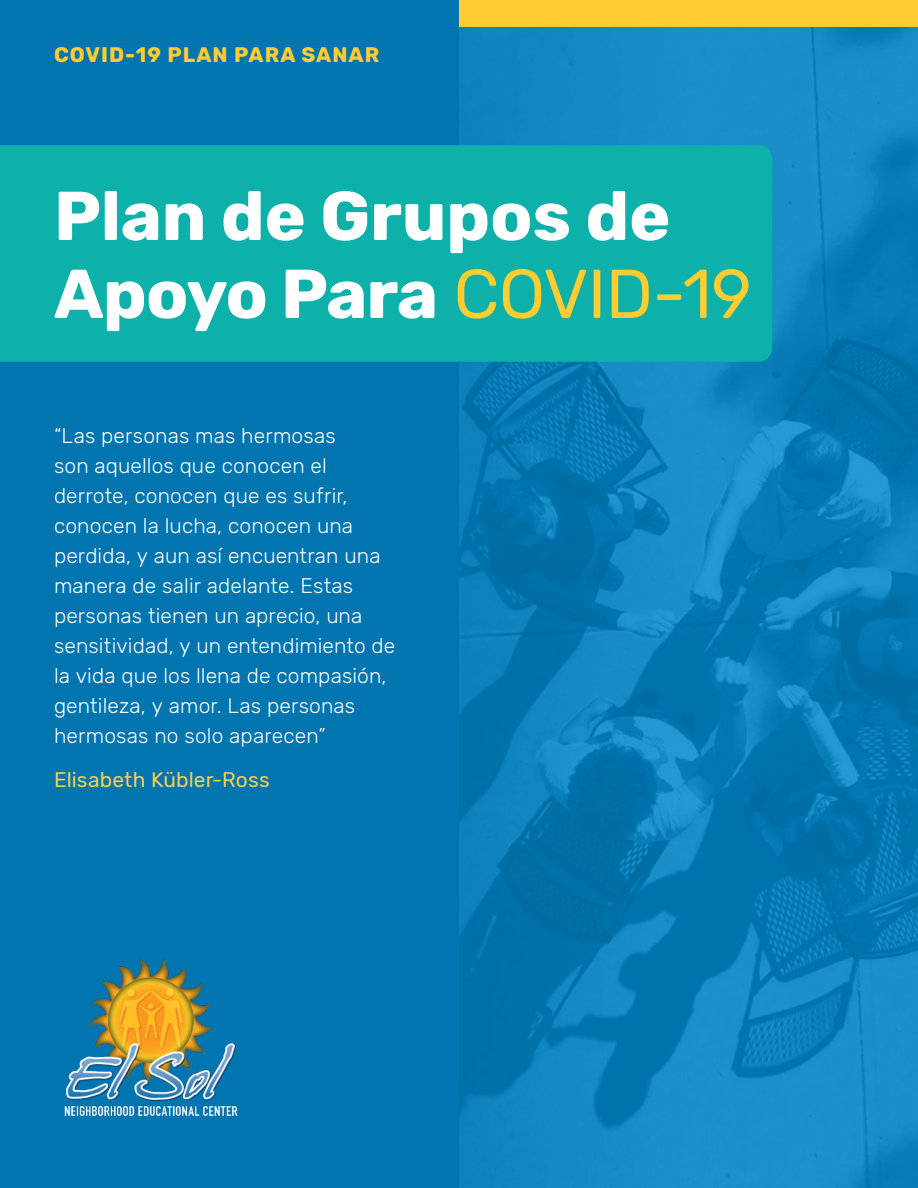
<style>
.page{position:relative;width:918px;height:1188px;background:#0075af}
.page>*{position:absolute;margin:0;border:0;box-sizing:border-box;transform-origin:0 0}
.t1{font:700 69px/78px "Rubik";color:#fff}
.t2{font:300 21px/30px "Rubik";letter-spacing:.005em;color:#fff}
.t3{font:700 21px "Rubik";letter-spacing:.05em;color:#ffcc31}
.t4{font:21px "Rubik";letter-spacing:.005em;color:#ffd04c}
.s1{font-weight:400;color:#ffcc31}
</style>
<div class="page">
<img style="left:459px;top:27px;width:459px;height:1161px">
<div style="left:459px;top:0;width:459px;height:27px;background:#ffcc31"></div>
<img style="left:64px;top:958px;width:174px;height:158px">
<div style="left:0;top:145px;width:772px;height:217px;background:#0eb1a9"></div>
<p class="t3" style="left:54px;top:42px;width:327px">COVID-19 PLAN PARA SANAR</p>
<h1 class="t1" style="left:54px;top:179px;width:699px">Plan de Grupos de<br>Apoyo Para <span class="s1">COVID-19</span></h1>
<p class="t2" style="left:54px;top:421px;width:343px">“Las personas mas hermosas<br>son aquellos que conocen el derrote, conocen que es sufrir, conocen la lucha, conocen una perdida, y aun así encuentran una manera de salir adelante. Estas personas tienen un aprecio, una sensitividad, y un entendimiento de la vida que los llena de compasión, gentileza, y amor. Las personas hermosas no solo aparecen”</p>
<p class="t4" style="left:54px;top:767px;width:217px">Elisabeth Kübler-Ross</p>
</div>
